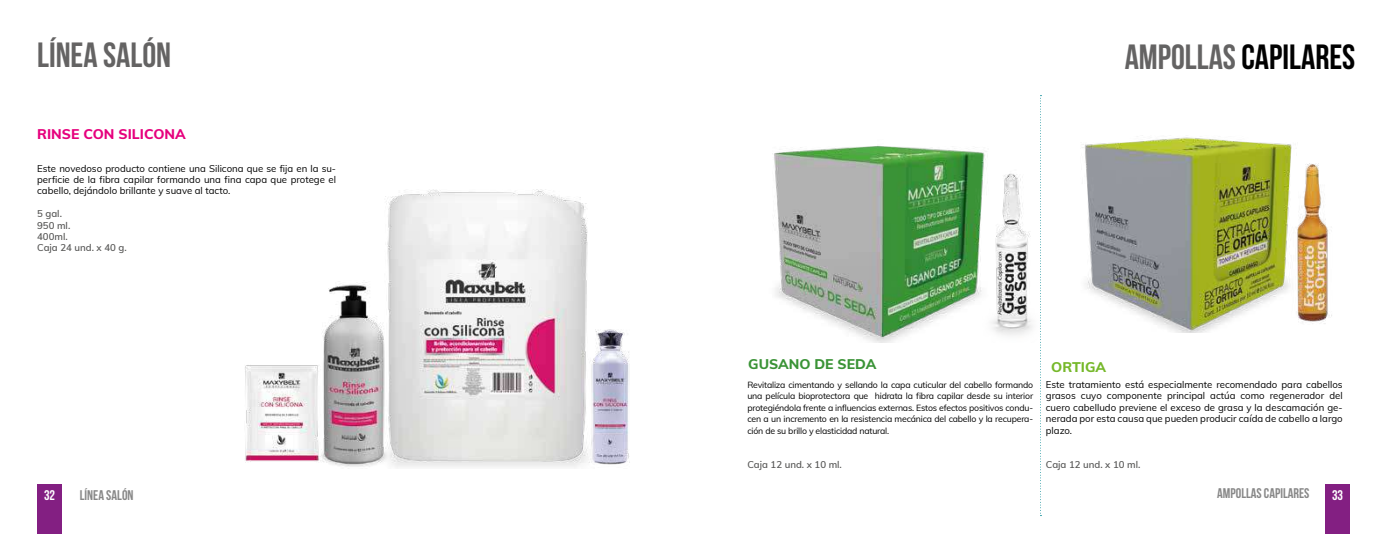
<style>
.page{position:relative;width:1389px;height:534px;background:#fff}
.page>*{position:absolute;margin:0;border:0;box-sizing:border-box;transform-origin:0 0}
.t1{font:700 35px "Bebas Neue";color:#000}
.t2{font:700 35px "Bebas Neue";color:#646363}
.t3{font:700 14px "Bebas Neue";color:#878787}
.t4{font:800 14px "Muli";color:#e6007d}
.t5{font:800 14px "Muli";color:#3a9336}
.t6{font:800 14px "Muli";color:#76b82a}
.t7{font:700 14px "Bebas Neue";color:#fff}
.t8{font:9.62px/11.4px "Muli";color:#000;text-align:justify}
.t9{font:600 9.62px/11.4px "Muli";color:#575756}
.t10{font:8.75px/11.4px "Muli";letter-spacing:-.02em;color:#000;text-align:justify}
.s1{color:#646363}
</style>
<div class="page">
<img style="left:1082px;top:137px;width:250px;height:195px">
<svg style="left:1040px;top:95px;width:1px;height:419px"></svg>
<img style="left:772px;top:140px;width:269px;height:202px">
<div style="left:1325px;top:484px;width:25px;height:49px;background:#831f82"></div>
<div style="left:37px;top:484px;width:25px;height:49px;background:#831f82"></div>
<img style="left:245px;top:189px;width:385px;height:279px">
<h1 class="t2" style="left:37px;top:35px;width:136px">LÍNEA SALÓN</h1>
<h2 class="t4" style="left:37px;top:123px;width:150px">RINSE CON SILICONA</h2>
<p class="t8" style="left:37px;top:162px;width:300px">Este novedoso producto contiene una Silicona que se fija en la su&shy;perficie de la fibra capilar formando una fina capa que protege el cabello, dejándolo brillante y suave al tacto.</p>
<p class="t9" style="left:37px;top:207px;width:91px">5 gal.<br>950 ml.<br>400ml.<br>Caja 24 und. x 40 g.</p>
<h1 class="t1" style="left:1125px;top:38px;width:232px"><span class="s1">AMPOLLAS</span> CAPILARES</h1>
<h2 class="t5" style="left:748px;top:354px;width:130px">GUSANO DE SEDA</h2>
<p class="t10" style="left:747px;top:378px;width:287px">Revitaliza cimentando y sellando la capa cuticular del cabello formando una película bioprotectora que hidrata la fibra capilar desde su interior protegiéndola frente a influencias externas. Estos efectos positivos condu&shy;cen a un incremento en la resistencia mecánica del cabello y la recupera&shy;ción de su brillo y elasticidad natural.</p>
<p class="t9" style="left:747px;top:458px;width:96px">Caja 12 und. x 10 ml.</p>
<h2 class="t6" style="left:1051px;top:356px;width:56px">ORTIGA</h2>
<p class="t8" style="left:1046px;top:378px;width:298px">Este tratamiento está especialmente recomendado para cabellos grasos cuyo componente principal actúa como regenerador del cuero cabelludo previene el exceso de grasa y la descamación ge&shy;nerada por esta causa que pueden producir caída de cabello a largo plazo.</p>
<p class="t9" style="left:1046px;top:458px;width:96px">Caja 12 und. x 10 ml.</p>
<h2 class="t3" style="left:80px;top:486px;width:55px">LÍNEA SALÓN</h2>
<h2 class="t3" style="left:1217px;top:485px;width:94px">AMPOLLAS CAPILARES</h2>
<h2 class="t7" style="left:44px;top:486px;width:12px">32</h2>
<h2 class="t7" style="left:1332px;top:486px;width:12px">33</h2>
</div>
